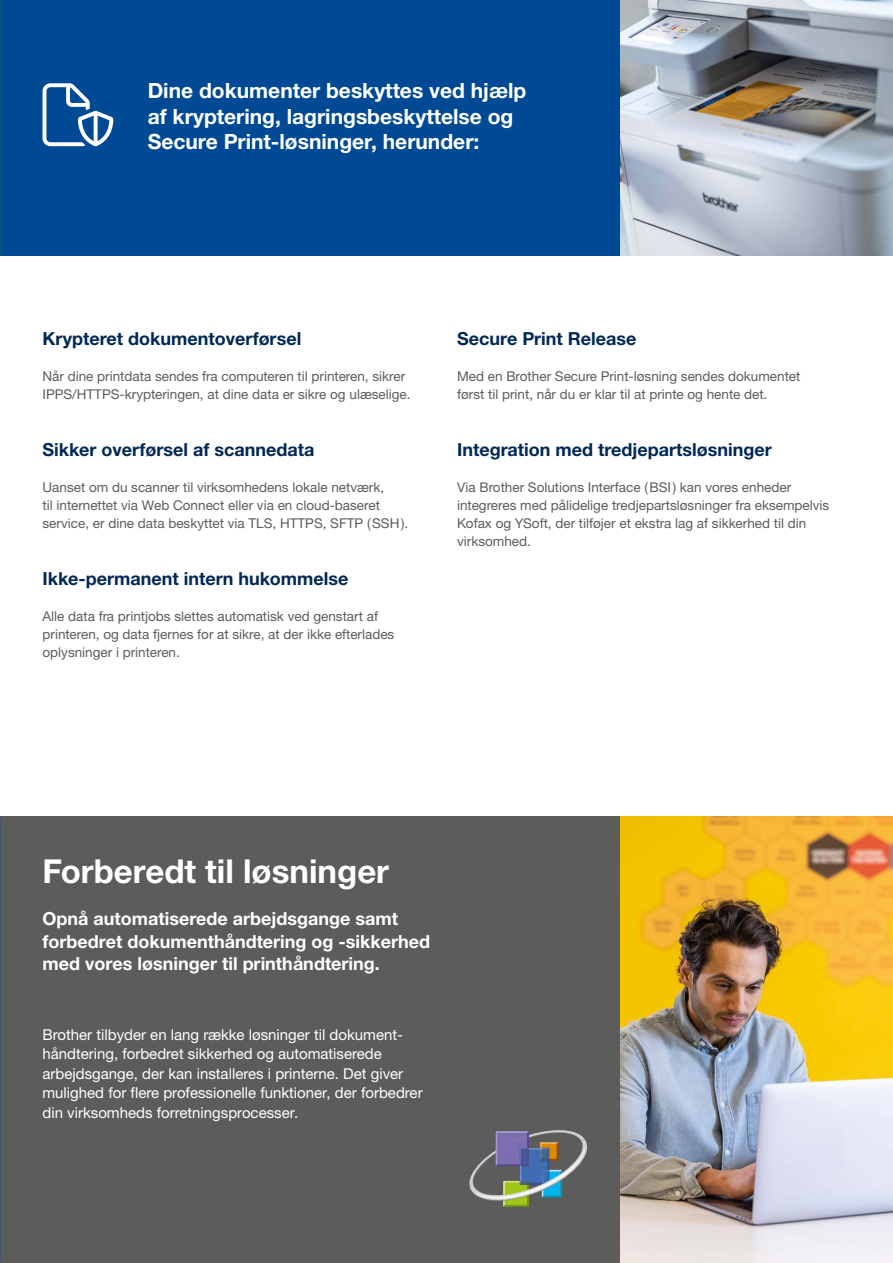
<style>
.page{position:relative;width:893px;height:1263px;background:#fff}
.page>*{position:absolute;margin:0;border:0;box-sizing:border-box;transform-origin:0 0}
.t1{font:700 33px "Helvetica Neue LTW1 G";color:#fff}
.t2{font:700 21px/25.5px "Helvetica Neue LTW1 G";color:#fff}
.t3{font:700 18px "Helvetica Neue LTW1 G";color:#002856}
.t4{font:700 18px/22.5px "Helvetica Neue LTW1 G";color:#fff}
.t5{font:15px/19.5px "Helvetica Neue LTW1 G";color:#fff}
.t6{font:13.5px/18px "Helvetica Neue LTW1 G";color:#5c5c5b}
</style>
<div class="page">
<div style="left:0;top:816px;width:893px;height:447px;background:#5c5c5b"></div>
<div style="left:0;top:0;width:889px;height:255px;background:#004994"></div>
<img style="left:0;top:0;width:1px;height:255px">
<img style="left:0;top:816px;width:1px;height:447px">
<svg style="left:43px;top:83px;width:70px;height:63px"></svg>
<img style="left:621px;top:816px;width:272px;height:447px">
<img style="left:621px;top:0;width:272px;height:255px">
<svg style="left:469px;top:1130px;width:118px;height:77px"></svg>
<h2 class="t2" style="left:148px;top:78px;width:380px">Dine dokumenter beskyttes ved hjælp af kryptering, lagringsbeskyttelse og<br>Secure Print-løsninger, herunder:</h2>
<h3 class="t3" style="left:43px;top:328px;width:260px">Krypteret dokumentoverførsel</h3>
<p class="t6" style="left:43px;top:367px;width:369px">Når dine printdata sendes fra computeren til printeren, sikrer<br>IPPS/HTTPS-krypteringen, at dine data er sikre og ulæselige.</p>
<h3 class="t3" style="left:43px;top:439px;width:273px">Sikker overførsel af scannedata</h3>
<p class="t6" style="left:43px;top:478px;width:367px">Uanset om du scanner til virksomhedens lokale netværk,<br>til internettet via Web Connect eller via en cloud-baseret service, er dine data beskyttet via TLS, HTTPS, SFTP (SSH).</p>
<h3 class="t3" style="left:43px;top:568px;width:307px">Ikke-permanent intern hukommelse</h3>
<p class="t6" style="left:43px;top:607px;width:353px">Alle data fra printjobs slettes automatisk ved genstart af printeren, og data fjernes for at sikre, at der ikke efterlades oplysninger i printeren.</p>
<h3 class="t3" style="left:457px;top:328px;width:181px">Secure Print Release</h3>
<p class="t6" style="left:457px;top:367px;width:345px">Med en Brother Secure Print-løsning sendes dokumentet først til print, når du er klar til at printe og hente det.</p>
<h3 class="t3" style="left:457px;top:439px;width:316px">Integration med tredjepartsløsninger</h3>
<p class="t6" style="left:457px;top:478px;width:374px">Via Brother Solutions Interface (BSI) kan vores enheder integreres med pålidelige tredjepartsløsninger fra eksempelvis Kofax og YSoft, der tilføjer et ekstra lag af sikkerhed til din virksomhed.</p>
<h1 class="t1" style="left:43px;top:850px;width:348px">Forberedt til løsninger</h1>
<h3 class="t4" style="left:43px;top:907px;width:389px">Opnå automatiserede arbejdsgange samt forbedret dokumenthåndtering og -sikkerhed med vores løsninger til printhåndtering.</h3>
<p class="t5" style="left:43px;top:1024px;width:382px">Brother tilbyder en lang række løsninger til dokument&shy;håndtering, forbedret sikkerhed og automatiserede arbejdsgange, der kan installeres i printerne. Det giver mulighed for flere professionelle funktioner, der forbedrer din virksomheds forretningsprocesser.</p>
</div>
